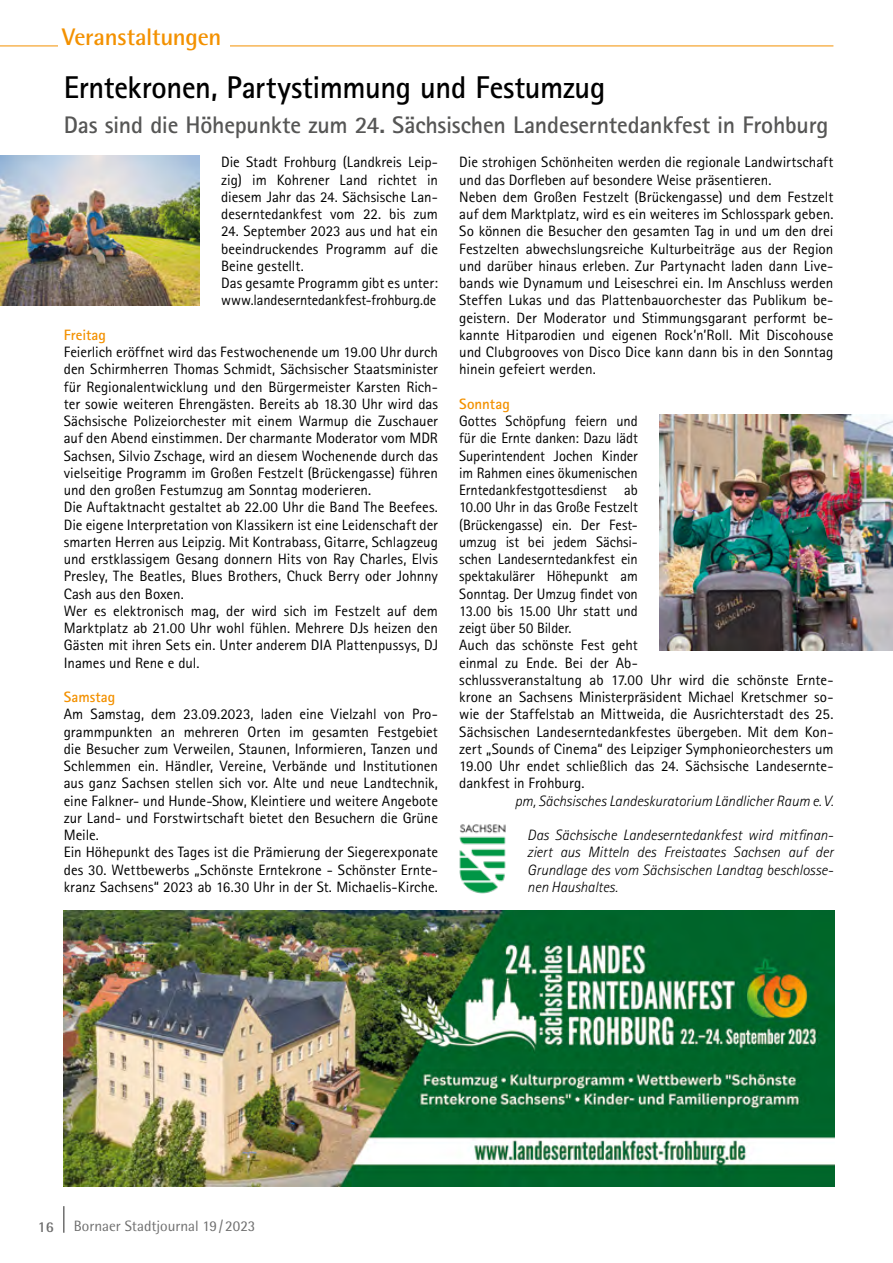
<style>
.page{position:relative;width:893px;height:1263px;background:#fff}
.page>*{position:absolute;margin:0;border:0;box-sizing:border-box;transform-origin:0 0}
.t1{font:700 31.5px "Rotis Sans Serif Std";letter-spacing:-.01em;color:#000}
.t2{font:700 24px "Rotis Sans Serif Std";letter-spacing:-.01em;color:#565655}
.t3{font:700 24px "Rotis Semi Sans Std";letter-spacing:-.015em;color:#f39100}
.t4{font:15px/17.2px "Rotis Sans Serif Std";color:#000}
.t5{font:italic 300 15px/17.2px "Rotis Sans Serif Std";letter-spacing:-.005em;color:#000;text-align:justify}
.t6{font:15px "Rotis Semi Sans Std";color:#6e6e6e}
.t7{font:700 15px "Rotis Sans Serif Std";letter-spacing:.005em;color:#f39100}
.t8{font:700 15px "Rotis Semi Sans Std";color:#6e6e6e}
</style>
<div class="page">
<hr style="left:63px;top:1206px;width:2px;height:27px;background:#6e6e6e">
<hr style="left:0;top:46px;width:833px;height:1px;background:#f39100">
<div style="left:58px;top:28px;width:172px;height:26px;background:#fff"></div>
<img style="left:64px;top:910px;width:770px;height:277px">
<img style="left:0;top:156px;width:200px;height:149px">
<img style="left:659px;top:415px;width:234px;height:235px">
<img style="left:459px;top:824px;width:47px;height:70px">
<h2 class="t3" style="left:62px;top:22px;width:161px">Veranstaltungen</h2>
<h1 class="t1" style="left:64px;top:68px;width:543px">Erntekronen, Partystimmung und Festumzug</h1>
<h2 class="t2" style="left:64px;top:109px;width:766px">Das sind die Höhepunkte zum 24. Sächsischen Landeserntedankfest in Frohburg</h2>
<p class="t4" style="left:221px;top:153px;width:218px;text-align:justify">Die Stadt Frohburg (Landkreis Leip&shy;zig) im Kohrener Land richtet in diesem Jahr das 24. Sächsische Lan&shy;deserntedankfest vom 22. bis zum</p>
<p class="t4" style="left:221px;top:222px;width:218px">24. September 2023 aus und hat ein beeindruckendes Programm auf die<br>Beine gestellt.<br>Das gesamte Programm gibt es unter: www.landeserntedankfest-frohburg.de</p>
<p class="t7" style="left:64px;top:325px;width:44px">Freitag</p>
<p class="t4" style="left:64px;top:343px;width:376px">Feierlich eröffnet wird das Festwochenende um 19.00 Uhr durch den Schirmherren Thomas Schmidt, Sächsischer Staatsminister für Regionalentwicklung und den Bürgermeister Karsten Rich&shy;ter sowie weiteren Ehrengästen. Bereits ab 18.30 Uhr wird das Sächsische Polizeiorchester mit einem Warmup die Zuschauer auf den Abend einstimmen. Der charmante Moderator vom MDR Sachsen, Silvio Zschage, wird an diesem Wochenende durch das vielseitige Programm im Großen Festzelt (Brückengasse) führen und den großen Festumzug am Sonntag moderieren.<br>Die Auftaktnacht gestaltet ab 22.00 Uhr die Band The Beefees.<br>Die eigene Interpretation von Klassikern ist eine Leidenschaft der smarten Herren aus Leipzig. Mit Kontrabass, Gitarre, Schlagzeug und erstklassigem Gesang donnern Hits von Ray Charles, Elvis Presley, The Beatles, Blues Brothers, Chuck Berry oder Johnny Cash aus den Boxen.<br>Wer es elektronisch mag, der wird sich im Festzelt auf dem Marktplatz ab 21.00 Uhr wohl fühlen. Mehrere DJs heizen den Gästen mit ihren Sets ein. Unter anderem DIA Plattenpussys, DJ Inames und Rene e dul.</p>
<p class="t7" style="left:64px;top:687px;width:53px">Samstag</p>
<p class="t4" style="left:64px;top:705px;width:376px">Am Samstag, dem 23.09.2023, laden eine Vielzahl von Pro&shy;grammpunkten an mehreren Orten im gesamten Festgebiet die Besucher zum Verweilen, Staunen, Informieren, Tanzen und Schlemmen ein. Händler, Vereine, Verbände und Institutionen aus ganz Sachsen stellen sich vor. Alte und neue Landtechnik, eine Falkner- und Hunde-Show, Kleintiere und weitere Angebote zur Land- und Forstwirtschaft bietet den Besuchern die Grüne Meile.<br>Ein Höhepunkt des Tages ist die Prämierung der Siegerexponate des 30. Wettbewerbs „Schönste Erntekrone - Schönster Ernte&shy;kranz Sachsens“ 2023 ab 16.30 Uhr in der St. Michaelis-Kirche.</p>
<p class="t4" style="left:459px;top:153px;width:376px">Die strohigen Schönheiten werden die regionale Landwirtschaft und das Dorfleben auf besondere Weise präsentieren.<br>Neben dem Großen Festzelt (Brückengasse) und dem Festzelt auf dem Marktplatz, wird es ein weiteres im Schlosspark geben.<br>So können die Besucher den gesamten Tag in und um den drei Festzelten abwechslungsreiche Kulturbeiträge aus der Region und darüber hinaus erleben. Zur Partynacht laden dann Live&shy;bands wie Dynamum und Leiseschrei ein. Im Anschluss werden Steffen Lukas und das Plattenbauorchester das Publikum be&shy;geistern. Der Moderator und Stimmungsgarant performt be&shy;kannte Hitparodien und eigenen Rock’n’Roll. Mit Discohouse und Clubgrooves von Disco Dice kann dann bis in den Sonntag hinein gefeiert werden.</p>
<p class="t7" style="left:459px;top:394px;width:52px">Sonntag</p>
<p class="t4" style="left:459px;top:412px;width:376px">Gottes Schöpfung feiern und<br>für die Ernte danken: Dazu lädt<br>Superintendent Jochen Kinder<br>im Rahmen eines ökumenischen<br>Erntedankfestgottesdienst ab<br>10.00 Uhr in das Große Festzelt<br>(Brückengasse) ein. Der Fest-<br>umzug ist bei jedem Sächsi-<br>schen Landeserntedankfest ein<br>spektakulärer Höhepunkt am<br>Sonntag. Der Umzug findet von<br>13.00 bis 15.00 Uhr statt und<br>zeigt über 50 Bilder.<br>Auch das schönste Fest geht<br>einmal zu Ende. Bei der Ab-<br>schlussveranstaltung ab 17.00 Uhr wird die schönste Ernte&shy;krone an Sachsens Ministerpräsident Michael Kretschmer so&shy;wie der Staffelstab an Mittweida, die Ausrichterstadt des 25.<br>Sächsischen Landeserntedankfestes übergeben. Mit dem Kon&shy;zert „Sounds of Cinema“ des Leipziger Symphonieorchesters um 19.00 Uhr endet schließlich das 24. Sächsische Landesernte&shy;dankfest in Frohburg.</p>
<p class="t5" style="left:515px;top:792px;width:320px">pm, Sächsisches Landeskuratorium Ländlicher Raum e. V.</p>
<p class="t5" style="left:527px;top:827px;width:308px">Das Sächsische Landeserntedankfest wird mitfinan&shy;ziert aus Mitteln des Freistaates Sachsen auf der Grundlage des vom Sächsischen Landtag beschlosse&shy;nen Haushaltes.</p>
<p class="t8" style="left:38px;top:1217px;width:18px">16</p>
<p class="t6" style="left:74px;top:1217px;width:183px">Bornaer Stadtjournal 19/2023</p>
</div>
